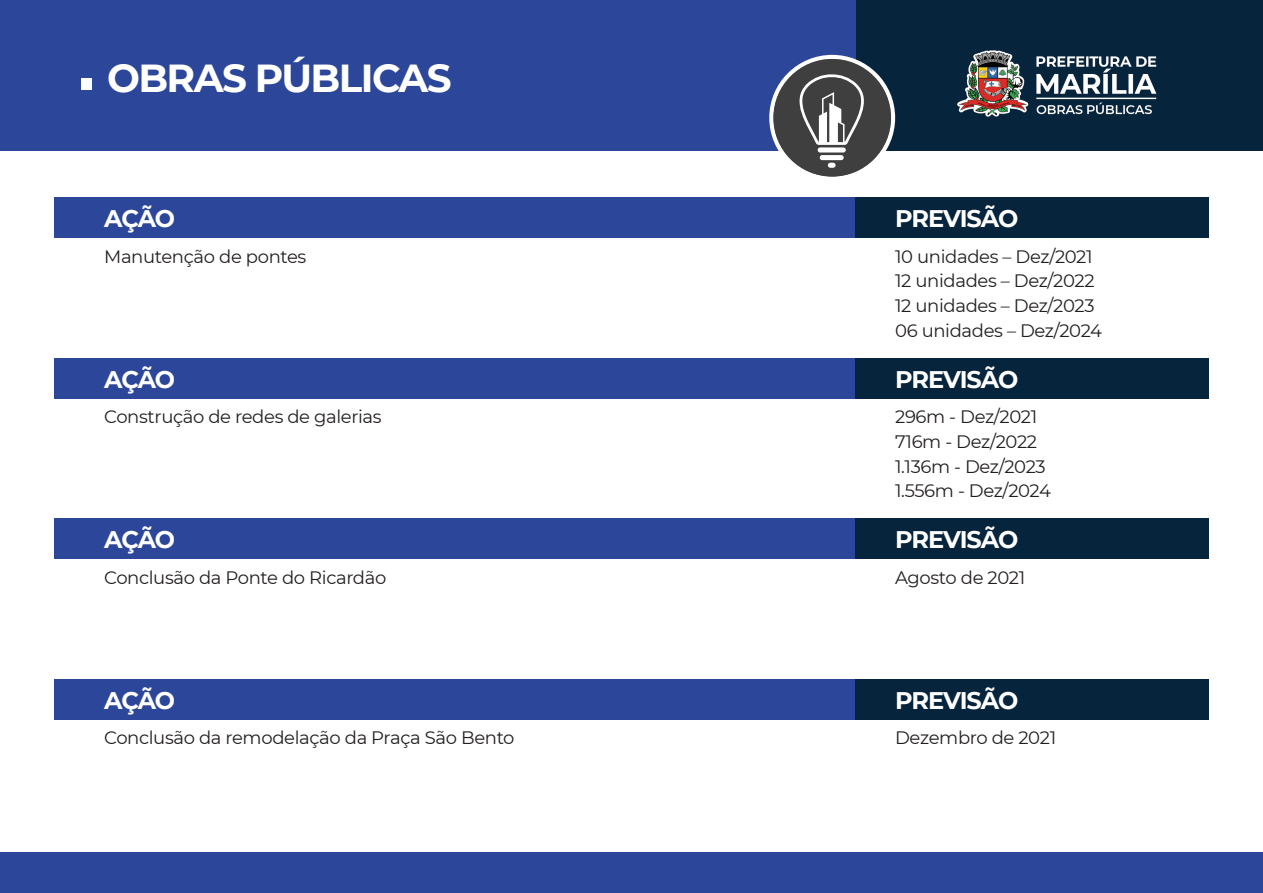
<style>
.page{position:relative;width:1263px;height:893px;background:#fff}
.page>*{position:absolute;margin:0;border:0;box-sizing:border-box;transform-origin:0 0}
.t1{font:700 39px "Montserrat";letter-spacing:-.04em;color:#fff}
.t2{font:700 24px "Montserrat";letter-spacing:-.05em;color:#fff}
.t3{font:18px/24.6px "Montserrat";letter-spacing:-.02em;color:#231f20}
</style>
<div class="page">
<div style="left:0;top:0;width:1263px;height:150px;background:#2c469a"></div>
<div style="left:856px;top:0;width:407px;height:150px;background:#06243c"></div>
<div style="left:0;top:853px;width:1263px;height:40px;background:#2c469a"></div>
<div style="left:82px;top:79px;width:10px;height:11px;background:#fff"></div>
<svg style="left:771px;top:57px;width:122px;height:122px"></svg>
<div style="left:769px;top:55px;width:126px;height:126px;border:4px solid #fff;border-radius:50%"></div>
<div style="left:54px;top:198px;width:801px;height:40px;background:#2c469a"></div>
<div style="left:54px;top:358px;width:801px;height:41px;background:#2c469a"></div>
<div style="left:54px;top:519px;width:801px;height:40px;background:#2c469a"></div>
<div style="left:54px;top:679px;width:801px;height:41px;background:#2c469a"></div>
<div style="left:855px;top:198px;width:354px;height:40px;background:#06243c"></div>
<div style="left:855px;top:358px;width:354px;height:41px;background:#06243c"></div>
<div style="left:855px;top:519px;width:354px;height:40px;background:#06243c"></div>
<div style="left:855px;top:679px;width:354px;height:41px;background:#06243c"></div>
<div style="left:773px;top:59px;width:118px;height:118px;background:#3f3f3f;border-radius:50%"></div>
<svg style="left:789px;top:71px;width:85px;height:74px"></svg>
<div style="left:818px;top:147px;width:28px;height:6px;background:#fff;border-radius:3px"></div>
<div style="left:820px;top:155px;width:24px;height:5px;background:#fff;border-radius:3px"></div>
<svg style="left:828px;top:163px;width:7px;height:5px"></svg>
<img style="left:958px;top:51px;width:199px;height:66px">
<h1 class="t1" style="left:107px;top:50px;width:346px">OBRAS PÚBLICAS</h1>
<h2 class="t2" style="left:104px;top:202px;width:72px">AÇÃO</h2>
<h2 class="t2" style="left:895px;top:202px;width:125px">PREVISÃO</h2>
<p class="t3" style="left:104px;top:243px;width:204px">Manutenção de pontes</p>
<p class="t3" style="left:895px;top:243px;width:208px">10 unidades – Dez/2021<br>12 unidades – Dez/2022<br>12 unidades – Dez/2023<br>06 unidades – Dez/2024</p>
<h2 class="t2" style="left:104px;top:362px;width:72px">AÇÃO</h2>
<h2 class="t2" style="left:895px;top:362px;width:125px">PREVISÃO</h2>
<p class="t3" style="left:104px;top:404px;width:279px">Construção de redes de galerias</p>
<p class="t3" style="left:895px;top:404px;width:157px">296m - Dez/2021<br>716m - Dez/2022<br>1.136m - Dez/2023<br>1.556m - Dez/2024</p>
<h2 class="t2" style="left:104px;top:523px;width:72px">AÇÃO</h2>
<h2 class="t2" style="left:895px;top:523px;width:125px">PREVISÃO</h2>
<p class="t3" style="left:104px;top:564px;width:284px">Conclusão da Ponte do Ricardão</p>
<p class="t3" style="left:895px;top:564px;width:132px">Agosto de 2021</p>
<h2 class="t2" style="left:104px;top:683px;width:72px">AÇÃO</h2>
<h2 class="t2" style="left:895px;top:683px;width:125px">PREVISÃO</h2>
<p class="t3" style="left:104px;top:725px;width:412px">Conclusão da remodelação da Praça São Bento</p>
<p class="t3" style="left:895px;top:725px;width:162px">Dezembro de 2021</p>
</div>
